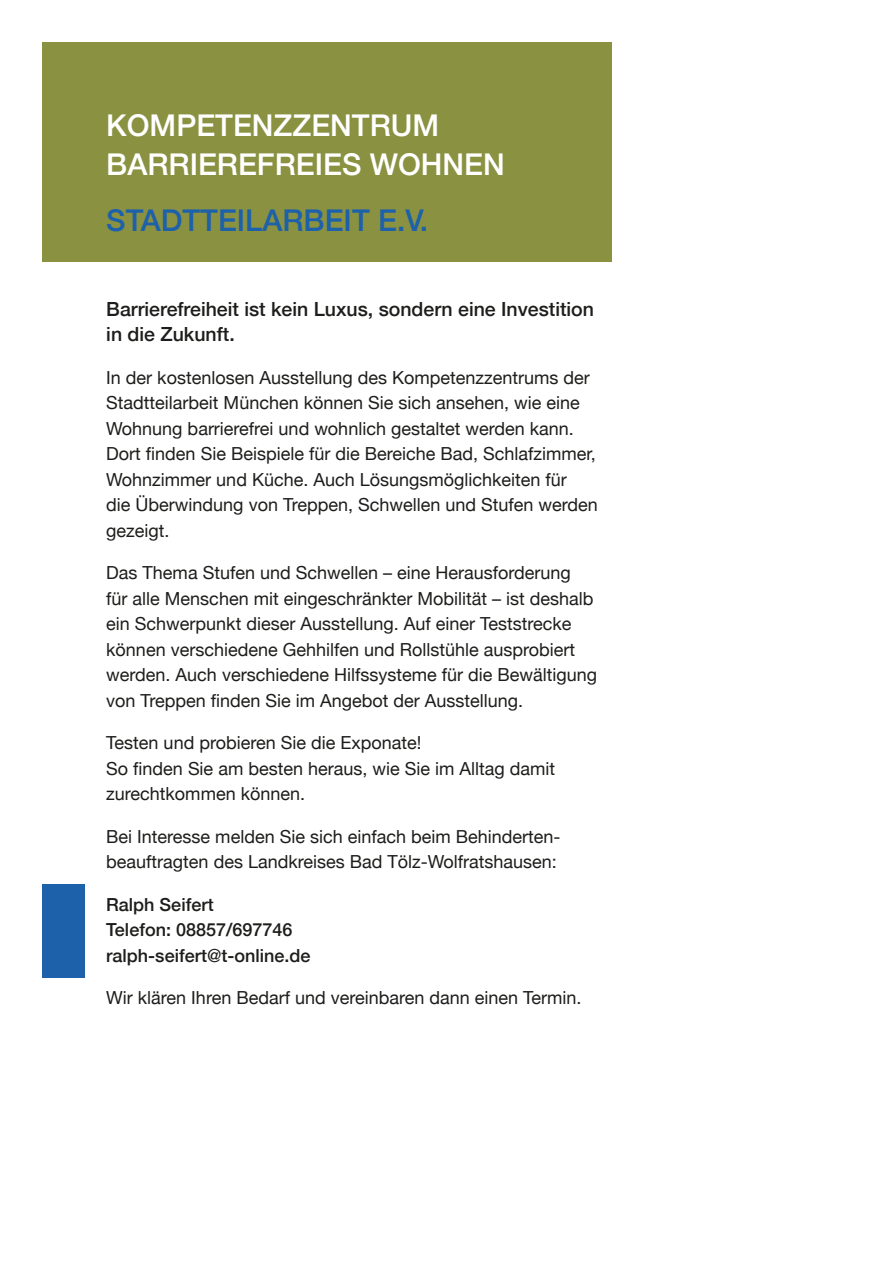
<style>
.page{position:relative;width:893px;height:1263px;background:#fff}
.page>*{position:absolute;margin:0;border:0;box-sizing:border-box;transform-origin:0 0}
.t1{font:500 30px/39px "Helvetica Neue";color:#fff}
.t2{font:500 30px "Helvetica Neue";color:#1c61aa}
.t3{font:500 19.5px/25.5px "Helvetica Neue";color:#1d1d1b}
.t4{font:18px/25.5px "Helvetica Neue";color:#1d1d1b}
.t5{font:500 18px/25.5px "Helvetica Neue";color:#1d1d1b}
</style>
<div class="page">
<div style="left:43px;top:43px;width:569px;height:218px;background:#8a9141"></div>
<div style="left:43px;top:884px;width:42px;height:94px;background:#1c61aa"></div>
<h1 class="t1" style="left:106px;top:103px;width:400px">KOMPETENZZENTRUM<br>BARRIEREFREIES WOHNEN</h1>
<h1 class="t2" style="left:106px;top:196px;width:323px">STADTTEILARBEIT E.V.</h1>
<p class="t3" style="left:106px;top:294px;width:489px">Barrierefreiheit ist kein Luxus, sondern eine Investition in die Zukunft.</p>
<p class="t4" style="left:106px;top:365px;width:493px">In der kostenlosen Ausstellung des Kompetenzzentrums der Stadtteilarbeit München können Sie sich ansehen, wie eine Wohnung barrierefrei und wohnlich gestaltet werden kann.<br>Dort finden Sie Beispiele für die Bereiche Bad, Schlafzimmer, Wohnzimmer und Küche. Auch Lösungsmöglichkeiten für<br>die Überwindung von Treppen, Schwellen und Stufen werden gezeigt.</p>
<p class="t4" style="left:106px;top:561px;width:492px">Das Thema Stufen und Schwellen – eine Herausforderung<br>für alle Menschen mit eingeschränkter Mobilität – ist deshalb ein Schwerpunkt dieser Ausstellung. Auf einer Teststrecke können verschiedene Gehhilfen und Rollstühle ausprobiert werden. Auch verschiedene Hilfssysteme für die Bewältigung von Treppen finden Sie im Angebot der Ausstellung.</p>
<p class="t4" style="left:106px;top:731px;width:450px">Testen und probieren Sie die Exponate!<br>So finden Sie am besten heraus, wie Sie im Alltag damit zurechtkommen können.</p>
<p class="t4" style="left:106px;top:825px;width:456px">Bei Interesse melden Sie sich einfach beim Behinderten&shy;beauftragten des Landkreises Bad Tölz-Wolfratshausen:</p>
<p class="t5" style="left:106px;top:890px;width:206px">Ralph Seifert<br>Telefon: 08857/697746 ralph-seifert@t-online.de</p>
<p class="t4" style="left:106px;top:986px;width:477px">Wir klären Ihren Bedarf und vereinbaren dann einen Termin.</p>
</div>
